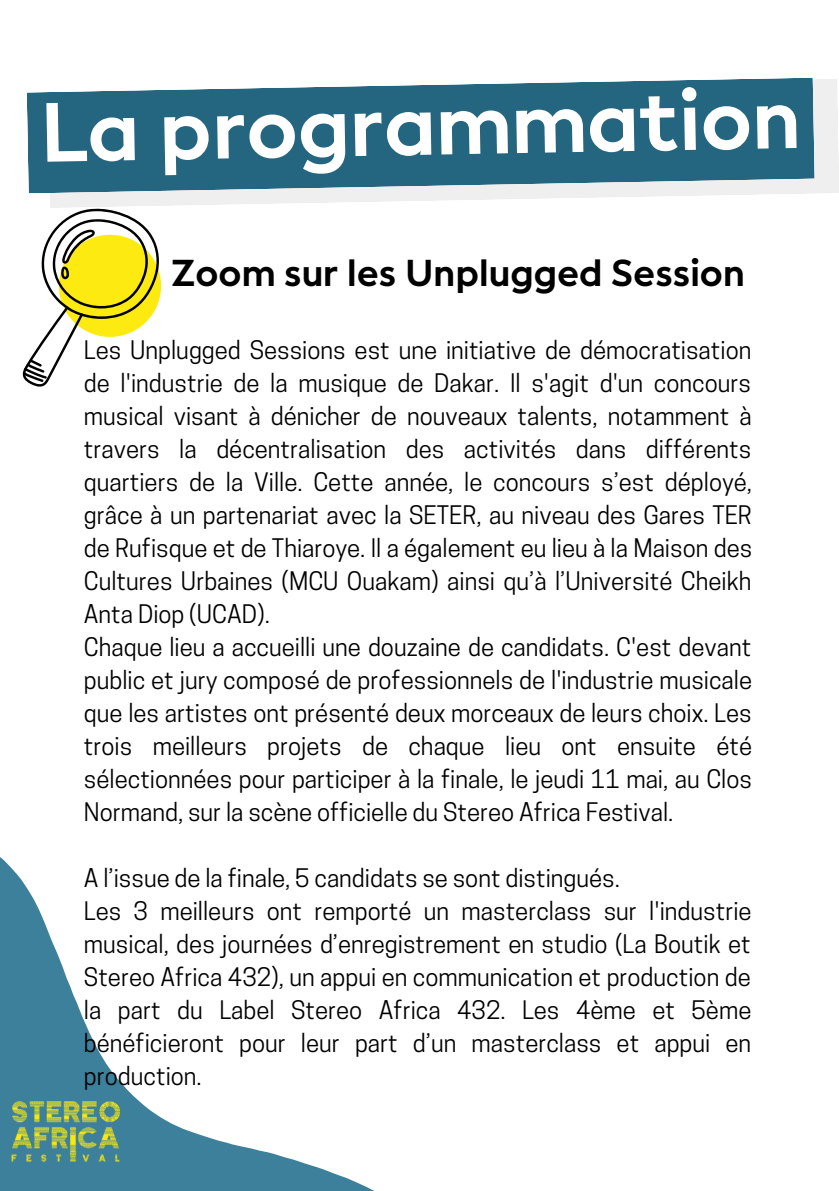
<style>
.page{position:relative;width:839px;height:1191px;background:#fff}
.page>*{position:absolute;margin:0;border:0;box-sizing:border-box;transform-origin:0 0}
.t1{font:700 83.4px "Facundo";color:#fff}
.t2{font:700 37.2px "Facundo";color:#000}
.t3{font:24px/33px "Cooper Hewitt";color:#000;text-align:justify}
</style>
<div class="page">
<svg style="left:50px;top:79px;width:788px;height:129px;fill:#f0efef"></svg>
<svg style="left:27px;top:78px;width:787px;height:115px;fill:#24657f"></svg>
<svg style="left:0;top:857px;width:375px;height:334px"></svg>
<svg style="left:23px;top:208px;width:138px;height:179px"></svg>
<img style="left:0;top:1056px;width:208px;height:135px">
<p class="t1" style="left:39px;top:78px;width:762px;rotate:-1deg">La programmation</p>
<p class="t2" style="left:172px;top:249px;width:574px">Zoom sur les Unplugged Session</p>
<p class="t3" style="left:84px;top:336px;width:669px">Les Unplugged Sessions est une initiative de démocratisation de l'industrie de la musique de Dakar. Il s'agit d'un concours musical visant à dénicher de nouveaux talents, notamment à travers la décentralisation des activités dans différents quartiers de la Ville. Cette année, le concours s’est déployé, grâce à un partenariat avec la SETER, au niveau des Gares TER de Rufisque et de Thiaroye. Il a également eu lieu à la Maison des Cultures Urbaines (MCU Ouakam) ainsi qu’à l’Université Cheikh Anta Diop (UCAD).</p>
<p class="t3" style="left:84px;top:633px;width:669px">Chaque lieu a accueilli une douzaine de candidats. C'est devant public et jury composé de professionnels de l'industrie musicale que les artistes ont présenté deux morceaux de leurs choix. Les trois meilleurs projets de chaque lieu ont ensuite été sélectionnées pour participer à la finale, le jeudi 11 mai, au Clos Normand, sur la scène officielle du Stereo Africa Festival.</p>
<p class="t3" style="left:84px;top:864px;width:537px">A l’issue de la finale, 5 candidats se sont distingués.</p>
<p class="t3" style="left:84px;top:897px;width:669px">Les 3 meilleurs ont remporté un masterclass sur l'industrie musical, des journées d’enregistrement en studio (La Boutik et Stereo Africa 432), un appui en communication et production de la part du Label Stereo Africa 432. Les 4ème et 5ème bénéficieront pour leur part d’un masterclass et appui en production.</p>
</div>
